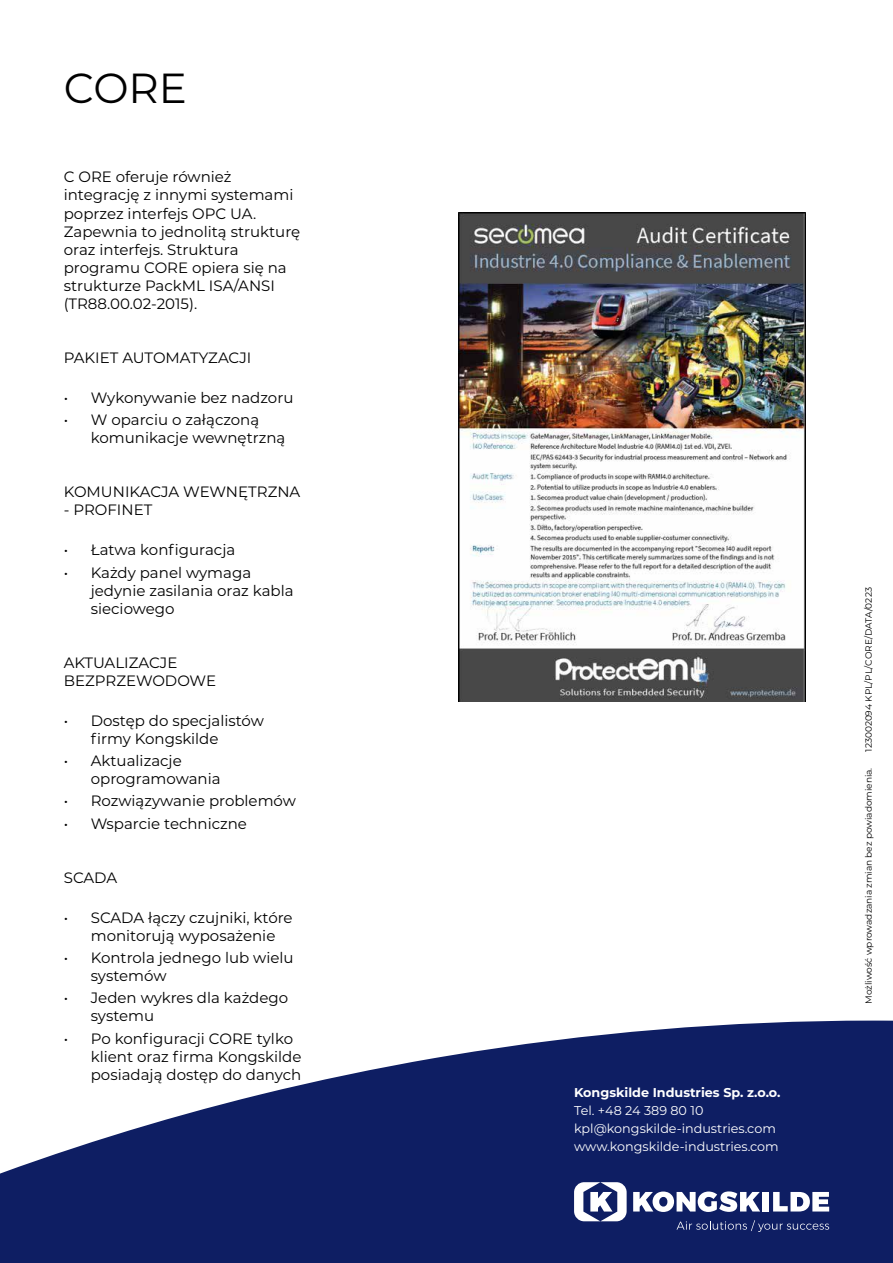
<style>
.page{position:relative;width:893px;height:1263px;background:#fff}
.page>*{position:absolute;margin:0;border:0;box-sizing:border-box;transform-origin:0 0}
.t1{font:42px "Montserrat";color:#000}
.t2{font:15px/18px "Montserrat";color:#000}
.t3{font:12.75px/18px "Montserrat";color:#fff}
.t4{font:700 12.75px "Montserrat";color:#fff}
.t5{font:9px "Montserrat";letter-spacing:-.005em;color:#000}
</style>
<div class="page">
<svg style="left:0;top:1020px;width:893px;height:243px;fill:#0e1e63"></svg>
<svg style="left:633px;top:1191px;width:127px;height:21px"></svg>
<div style="left:763px;top:1192px;width:6px;height:19px;background:#fff"></div>
<svg style="left:773px;top:1192px;width:56px;height:19px"></svg>
<svg style="left:676px;top:1220px;width:153px;height:12px;background:#2d3b77"></svg>
<svg style="left:574px;top:1182px;width:53px;height:39px"></svg>
<img style="left:459px;top:213px;width:347px;height:489px">
<h1 class="t1" style="left:64px;top:60px;width:125px">CORE</h1>
<p class="t2" style="left:64px;top:168px;width:238px">C ORE oferuje również integrację z innymi systemami poprzez interfejs OPC UA.<br>Zapewnia to jednolitą strukturę oraz interfejs. Struktura programu CORE opiera się na strukturze PackML ISA/ANSI (TR88.00.02-2015).</p>
<p class="t2" style="left:64px;top:348px;width:189px">PAKIET AUTOMATYZACJI</p>
<p class="t2" style="left:64px;top:388px;width:231px">• Wykonywanie bez nadzoru</p>
<p class="t2" style="left:91px;top:410px;width:196px;text-indent:-27px">• W oparciu o załączoną komunikacje wewnętrzną</p>
<p class="t2" style="left:64px;top:482px;width:238px">KOMUNIKACJA WEWNĘTRZNA</p>
<p class="t2" style="left:64px;top:500px;width:90px">- PROFINET</p>
<p class="t2" style="left:64px;top:540px;width:173px">• Łatwa konfiguracja</p>
<p class="t2" style="left:91px;top:563px;width:204px;text-indent:-27px">• Każdy panel wymaga jedynie zasilania oraz kabla sieciowego</p>
<p class="t2" style="left:64px;top:653px;width:154px">AKTUALIZACJE<br>BEZPRZEWODOWE</p>
<p class="t2" style="left:91px;top:711px;width:175px;text-indent:-27px">• Dostęp do specjalistów firmy Kongskilde</p>
<p class="t2" style="left:91px;top:751px;width:131px;text-indent:-27px">• Aktualizacje oprogramowania</p>
<p class="t2" style="left:64px;top:791px;width:234px">• Rozwiązywanie problemów</p>
<p class="t2" style="left:64px;top:814px;width:185px">• Wsparcie techniczne</p>
<p class="t2" style="left:64px;top:868px;width:55px">SCADA</p>
<p class="t2" style="left:91px;top:908px;width:203px;text-indent:-27px">• SCADA łączy czujniki, które monitorują wyposażenie</p>
<p class="t2" style="left:91px;top:948px;width:204px;text-indent:-27px">• Kontrola jednego lub wielu systemów</p>
<p class="t2" style="left:91px;top:988px;width:199px;text-indent:-27px">• Jeden wykres dla każdego systemu</p>
<p class="t2" style="left:91px;top:1029px;width:212px;text-indent:-27px">• Po konfiguracji CORE tylko klient oraz firma Kongskilde posiadają dostęp do danych</p>
<p class="t4" style="left:574px;top:1083px;width:208px">Kongskilde Industries Sp. z.o.o.</p>
<p class="t3" style="left:574px;top:1101px;width:206px">Tel. +48 24 389 80 10 kpl@kongskilde-industries.com www.kongskilde-industries.com</p>
<p class="t5" style="left:862px;top:751px;width:166px;rotate:-90deg">123002094 KPL/PL/CORE/DATA/0223</p>
<p class="t5" style="left:862px;top:1004px;width:238px;rotate:-90deg">Możliwość wprowadzania zmian bez powiadomienia.</p>
</div>
